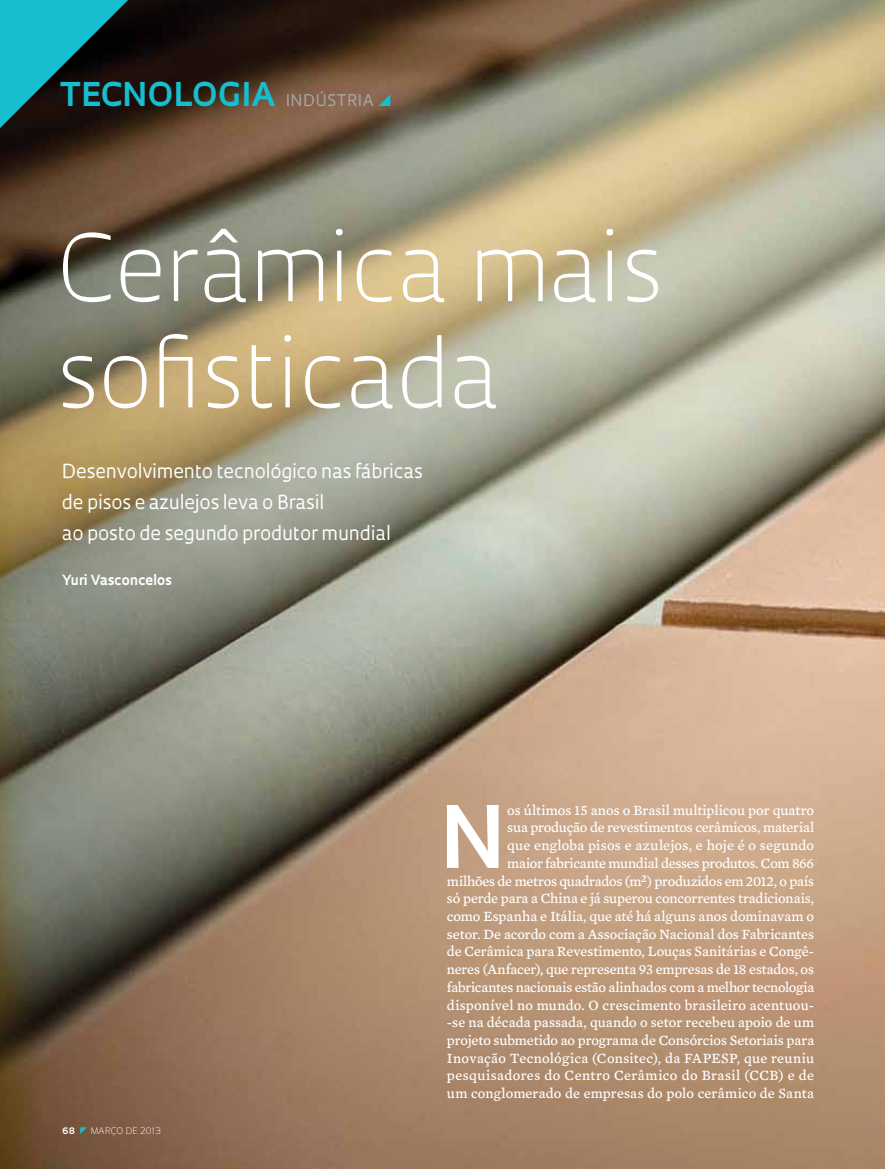
<style>
.page{position:relative;width:885px;height:1169px;background:#fff}
.page>*{position:absolute;margin:0;border:0;box-sizing:border-box;transform-origin:0 0}
.t1{font:300 89.85px/106.2px "Oculum";letter-spacing:-.01em;color:#fff}
.t2{font:700 83.55px "Oculum";color:#fff}
.t3{font:700 31.95px "Oculum";letter-spacing:.02em;color:#16becf}
.t4{font:18.75px/30.9px "Oculum";letter-spacing:-.01em;color:#fff}
.t5{font:14.4px/17.7px "Mercury Text G4";color:#fff;text-align:right}
.t6{font:700 13.65px "Oculum";letter-spacing:-.01em;color:#fff}
.t7{font:300 8.7px "Oculum";letter-spacing:.01em;color:#fff}
.t8{font:700 8.7px "Oculum";color:#fff}
.s1{font-weight:400;font-size:15.6px;color:#a7a9ac}
</style>
<div class="page">
<img style="left:0;top:0;width:885px;height:1168px">
<svg style="left:0;top:0;width:128px;height:128px"></svg>
<svg style="left:80px;top:1126px;width:7px;height:7px"></svg>
<svg style="left:379px;top:94px;width:11px;height:12px"></svg>
<h3 class="t3" style="left:60px;top:73px;width:315px">tecnologia <span class="s1">ind ústria</span></h3>
<h1 class="t1" style="left:58px;top:210px;width:608px">Cerâmica mais sofisticada</h1>
<h3 class="t4" style="left:62px;top:455px;width:362px">Desenvolvimento tecnológico nas fábricas de pisos e azulejos leva o Brasil<br>ao posto de segundo produtor mundial</h3>
<p class="t6" style="left:62px;top:570px;width:111px">Yuri Vasconcelos</p>
<p class="t8" style="left:62px;top:1124px;width:14px">68</p>
<p class="t7" style="left:91px;top:1124px;width:72px">março DE 2013</p>
<p class="t5" style="left:447px;top:800px;width:369px">os últimos 15 anos o Brasil multiplicou por quatro<br>sua produção de revestimentos cerâmicos, material<br>que engloba pisos e azulejos, e hoje é o segundo<br>maior fabricante mundial desses produtos. Com 866<br>milhões de metros quadrados (m²) produzidos em 2012, o país só perde para a China e já superou concorrentes tradicionais, como Espanha e Itália, que até há alguns anos dominavam o setor. De acordo com a Associação Nacional dos Fabricantes de Cerâmica para Revestimento, Louças Sanitárias e Congê&shy;neres (Anfacer), que representa 93 empresas de 18 estados, os fabricantes nacionais estão alinhados com a melhor tecnologia disponível no mundo. O crescimento brasileiro acentuou--se na década passada, quando o setor recebeu apoio de um projeto submetido ao programa de Consórcios Setoriais para Inovação Tecnológica (Consitec), da FAPESP, que reuniu pesquisadores do Centro Cerâmico do Brasil (CCB) e de um conglomerado de empresas do polo cerâmico de Santa</p>
<h2 class="t2" style="left:439px;top:780px;width:53px">N</h2>
</div>
